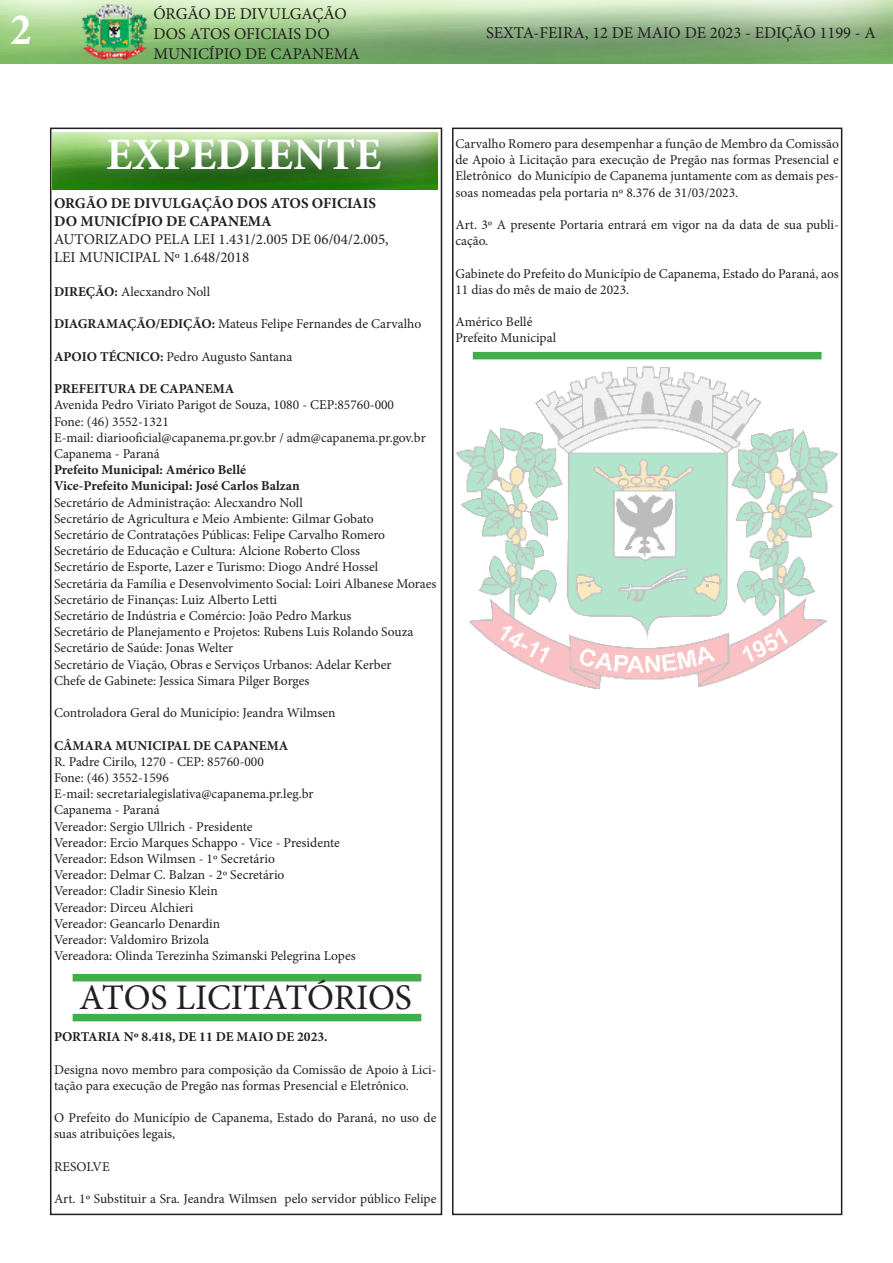
<style>
.page{position:relative;width:893px;height:1263px;background:#fff}
.page>*{position:absolute;margin:0;border:0;box-sizing:border-box;transform-origin:0 0}
.t1{font:700 45px "Minion Pro";color:#fff}
.t2{font:700 condensed 45px "Minion Pro";color:#fff}
.t3{font:36px "Minion Pro";letter-spacing:-.01em;color:#231f20}
.t4{font:16.5px/19.8px "Minion Pro";color:#231f20}
.t5{font:15px "Minion Pro";color:#231f20}
.t6{font:700 15px "Minion Pro";color:#231f20}
.t7{font:13.5px/16.2px "Minion Pro";color:#231f20}
.t8{font:700 13.5px "Minion Pro";color:#231f20}
.s1{font-weight:700}
</style>
<div class="page">
<div style="left:50px;top:128px;width:392px;height:1087px;border:2px solid #231f20"></div>
<img style="left:0;top:0;width:893px;height:64px">
<div style="left:452px;top:128px;width:390px;height:1087px;border:2px solid #231f20"></div>
<img style="left:53px;top:132px;width:384px;height:58px">
<div style="left:73px;top:974px;width:348px;height:7px;background:#40ae49"></div>
<div style="left:73px;top:1014px;width:348px;height:7px;background:#40ae49"></div>
<div style="left:473px;top:352px;width:348px;height:7px;background:#40ae49"></div>
<img style="left:455px;top:367px;width:384px;height:321px">
<h1 class="t2" style="left:11px;top:-1px;width:22px">2</h1>
<p class="t4" style="left:153px;top:4px;width:208px">ÓRGÃO DE DIVULGAÇÃO<br>DOS ATOS OFICIAIS DO<br>MUNICÍPIO DE CAPANEMA</p>
<p class="t4" style="left:486px;top:23px;width:391px">SEXTA-FEIRA, 12 DE MAIO DE 2023 - EDIÇÃO 1199 - A</p>
<p class="t1" style="left:106px;top:123px;width:277px">EXPEDIENTE</p>
<p class="t6" style="left:54px;top:192px;width:324px">ORGÃO DE DIVULGAÇÃO DOS ATOS OFICIAIS</p>
<p class="t6" style="left:54px;top:210px;width:219px">DO MUNICÍPIO DE CAPANEMA</p>
<p class="t5" style="left:54px;top:229px;width:336px">AUTORIZADO PELA LEI 1.431/2.005 DE 06/04/2.005,</p>
<p class="t5" style="left:54px;top:247px;width:197px">LEI MUNICIPAL Nº 1.648/2018</p>
<p class="t7" style="left:54px;top:284px;width:158px"><span class="s1">DIREÇÃO:</span> Alecxandro Noll</p>
<p class="t7" style="left:54px;top:316px;width:369px"><span class="s1">DIAGRAMAÇÃO/EDIÇÃO:</span> Mateus Felipe Fernandes de Carvalho</p>
<p class="t7" style="left:54px;top:348px;width:240px"><span class="s1">APOIO TÉCNICO:</span> Pedro Augusto Santana</p>
<p class="t8" style="left:54px;top:379px;width:182px">PREFEITURA DE CAPANEMA</p>
<p class="t7" style="left:54px;top:397px;width:342px">Avenida Pedro Viriato Parigot de Souza, 1080 - CEP:85760-000</p>
<p class="t7" style="left:54px;top:413px;width:116px">Fone: (46) 3552-1321</p>
<p class="t7" style="left:54px;top:429px;width:373px">E-mail: diariooficial@capanema.pr.gov.br / adm@capanema.pr.gov.br</p>
<p class="t7" style="left:54px;top:446px;width:107px">Capanema - Paraná</p>
<p class="t8" style="left:54px;top:460px;width:194px">Prefeito Municipal: Américo Bellé</p>
<p class="t8" style="left:54px;top:477px;width:247px">Vice-Prefeito Municipal: José Carlos Balzan</p>
<p class="t7" style="left:54px;top:494px;width:250px">Secretário de Administração: Alecxandro Noll</p>
<p class="t7" style="left:54px;top:510px;width:321px">Secretário de Agricultura e Meio Ambiente: Gilmar Gobato</p>
<p class="t7" style="left:54px;top:527px;width:333px">Secretário de Contratações Públicas: Felipe Carvalho Romero</p>
<p class="t7" style="left:54px;top:543px;width:307px">Secretário de Educação e Cultura: Alcione Roberto Closs</p>
<p class="t7" style="left:54px;top:559px;width:326px">Secretário de Esporte, Lazer e Turismo: Diogo André Hossel</p>
<p class="t7" style="left:54px;top:575px;width:384px">Secretária da Família e Desenvolvimento Social: Loiri Albanese Moraes</p>
<p class="t7" style="left:54px;top:591px;width:225px">Secretário de Finanças: Luiz Alberto Letti</p>
<p class="t7" style="left:54px;top:608px;width:299px">Secretário de Indústria e Comércio: João Pedro Markus</p>
<p class="t7" style="left:54px;top:624px;width:361px">Secretário de Planejamento e Projetos: Rubens Luis Rolando Souza</p>
<p class="t7" style="left:54px;top:640px;width:181px">Secretário de Saúde: Jonas Welter</p>
<p class="t7" style="left:54px;top:656px;width:339px">Secretário de Viação, Obras e Serviços Urbanos: Adelar Kerber</p>
<p class="t7" style="left:54px;top:672px;width:257px">Chefe de Gabinete: Jessica Simara Pilger Borges</p>
<p class="t7" style="left:54px;top:705px;width:283px">Controladora Geral do Município: Jeandra Wilmsen</p>
<p class="t8" style="left:54px;top:736px;width:236px">CÂMARA MUNICIPAL DE CAPANEMA</p>
<p class="t7" style="left:54px;top:753px;width:211px">R. Padre Cirilo, 1270 - CEP: 85760-000</p>
<p class="t7" style="left:54px;top:770px;width:116px">Fone: (46) 3552-1596</p>
<p class="t7" style="left:54px;top:786px;width:261px">E-mail: secretarialegislativa@capanema.pr.leg.br</p>
<p class="t7" style="left:54px;top:802px;width:107px">Capanema - Paraná</p>
<p class="t7" style="left:54px;top:818px;width:200px">Vereador: Sergio Ullrich - Presidente</p>
<p class="t7" style="left:54px;top:834px;width:287px">Vereador: Ercio Marques Schappo - Vice - Presidente</p>
<p class="t7" style="left:54px;top:851px;width:222px">Vereador: Edson Wilmsen - 1º Secretário</p>
<p class="t7" style="left:54px;top:867px;width:232px">Vereador: Delmar C. Balzan - 2º Secretário</p>
<p class="t7" style="left:54px;top:883px;width:165px">Vereador: Cladir Sinesio Klein</p>
<p class="t7" style="left:54px;top:899px;width:141px">Vereador: Dirceu Alchieri</p>
<p class="t7" style="left:54px;top:915px;width:168px">Vereador: Geancarlo Denardin</p>
<p class="t7" style="left:54px;top:932px;width:157px">Vereador: Valdomiro Brizola</p>
<p class="t7" style="left:54px;top:948px;width:303px">Vereadora: Olinda Terezinha Szimanski Pelegrina Lopes</p>
<p class="t3" style="left:79px;top:973px;width:334px">ATOS LICITATÓRIOS</p>
<p class="t8" style="left:54px;top:1027px;width:275px">PORTARIA Nº 8.418, DE 11 DE MAIO DE 2023.</p>
<p class="t7" style="left:54px;top:1061px;width:384px">Designa novo membro para composição da Comissão de Apoio à Lici&shy;tação para execução de Pregão nas formas Presencial e Eletrônico.</p>
<p class="t7" style="left:54px;top:1110px;width:384px">O Prefeito do Município de Capanema, Estado do Paraná, no uso de suas atribuições legais,</p>
<p class="t7" style="left:54px;top:1158px;width:57px">RESOLVE</p>
<p class="t7" style="left:54px;top:1191px;width:384px">Art. 1º Substituir a Sra. Jeandra Wilmsen pelo servidor público Felipe</p>
<p class="t7" style="left:455px;top:136px;width:385px;text-align:justify">Carvalho Romero para desempenhar a função de Membro da Comissão de Apoio à Licitação para execução de Pregão nas formas Presencial e Eletrônico do Município de Capanema juntamente com as demais pes&shy;soas nomeadas pela portaria nº 8.376 de 31/03/2023.</p>
<p class="t7" style="left:455px;top:217px;width:385px">Art. 3º A presente Portaria entrará em vigor na da data de sua publi&shy;cação.</p>
<p class="t7" style="left:455px;top:265px;width:385px">Gabinete do Prefeito do Município de Capanema, Estado do Paraná, aos<br>11 dias do mês de maio de 2023.</p>
<p class="t7" style="left:455px;top:314px;width:78px">Américo Bellé</p>
<p class="t7" style="left:455px;top:330px;width:102px">Prefeito Municipal</p>
</div>
